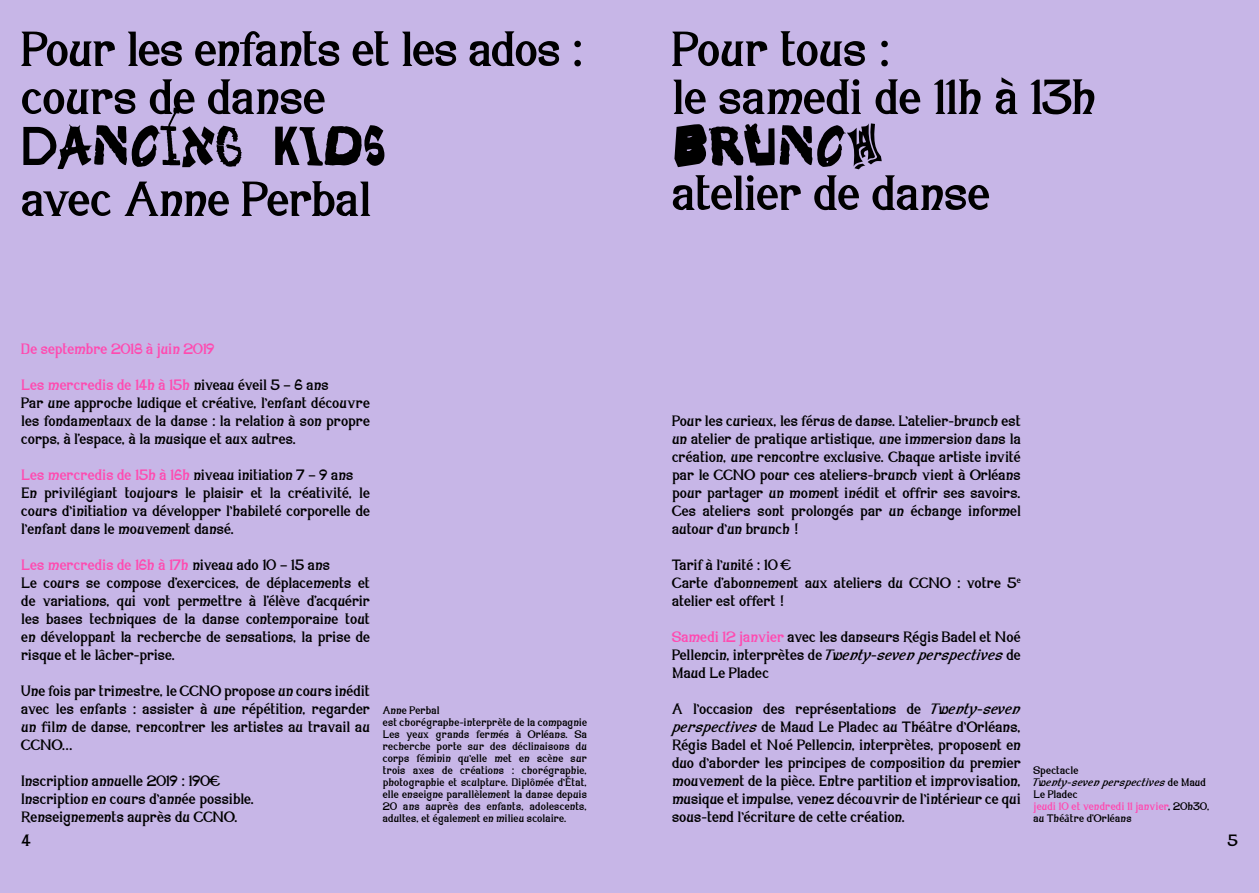
<style>
.page{position:relative;width:1259px;height:893px;background:#fff}
.page>*{position:absolute;margin:0;border:0;box-sizing:border-box;transform-origin:0 0}
.t1{font:54px/48px "Directrice";letter-spacing:-.01em;color:#000}
.t2{font:54px "Orleans Orleans 2";letter-spacing:-.015em;color:#000}
.t3{font:18px "Directrice";color:#000}
.t4{font:16.5px/18px "Directrice";color:#000;text-align:justify}
.t5{font:16.5px/36px "Directrice";letter-spacing:-.005em;color:#ff4ab0}
.t6{font:12px/12px "Directrice";letter-spacing:.015em;color:#000}
.s1{color:#000}
.s2{color:#ff4ab0}
.s3{font-style:inherit}
</style>
<div class="page">
<div style="left:629px;top:0;width:630px;height:893px;background:#c7b6e7"></div>
<div style="left:0;top:0;width:629px;height:893px;background:#c7b6e7"></div>
<h1 class="t1" style="left:21px;top:26px;width:563px">Pour les enfants et les ados : cours de danse</h1>
<h1 class="t2" style="left:21px;top:106px;width:365px">DANCÏNG KIDS</h1>
<h1 class="t1" style="left:21px;top:176px;width:351px">avec Anne Perbal</h1>
<p class="t5" style="left:21px;top:331px;width:309px">De septembre 2018 à juin 2019<br>Les mercredis de 14h à 15h <span class="s1">niveau éveil 5 – 6 ans</span></p>
<p class="t4" style="left:21px;top:394px;width:350px">Par une approche ludique et créative, l’enfant découvre les fondamentaux de la danse : la relation à son propre corps, à l'espace, à la musique et aux autres.</p>
<p class="t4" style="left:21px;top:466px;width:350px;text-align:left"><span class="s2">Les mercredis de 15h à 16h</span> niveau initiation 7 – 9 ans En privilégiant toujours le plaisir et la créativité, le cours d’initiation va développer l’habileté corporelle de l’enfant dans le mouvement dansé.</p>
<p class="t4" style="left:21px;top:556px;width:350px;text-align:left"><span class="s2">Les mercredis de 16h à 17h</span> niveau ado 10 – 15 ans<br>Le cours se compose d'exercices, de déplacements et de variations, qui vont permettre à l'élève d'acquérir les bases techniques de la danse contemporaine tout en développant la recherche de sensations, la prise de risque et le lâcher-prise.</p>
<p class="t4" style="left:21px;top:682px;width:350px">Une fois par trimestre, le CCNO propose un cours inédit avec les enfants : assister à une répétition, regarder un film de danse, rencontrer les artistes au travail au CCNO…</p>
<p class="t4" style="left:21px;top:772px;width:234px;text-align:left">Inscription annuelle 2019 : 190€<br>Inscription en cours d’année possible.<br>Renseignements auprès du CCNO.</p>
<p class="t6" style="left:383px;top:704px;width:206px">Anne Perbal<br>est chorégraphe-interprète de la compagnie Les yeux grands fermés à Orléans. Sa recherche porte sur des déclinaisons du corps féminin qu’elle met en scène sur trois axes de créations : chorégraphie, photographie et sculpture. Diplômée d’État, elle enseigne parallèlement la danse depuis 20 ans auprès des enfants, adolescents, adultes, et également en milieu scolaire.</p>
<h1 class="t1" style="left:672px;top:26px;width:426px">Pour tous :<br>le samedi de 11h à 13h</h1>
<h1 class="t2" style="left:672px;top:106px;width:212px">BRUNCH</h1>
<h1 class="t1" style="left:672px;top:170px;width:319px">atelier de danse</h1>
<p class="t4" style="left:672px;top:412px;width:350px">Pour les curieux, les férus de danse. L’atelier-brunch est un atelier de pratique artistique, une immersion dans la création, une rencontre exclusive. Chaque artiste invité par le CCNO pour ces ateliers-brunch vient à Orléans pour partager un moment inédit et offrir ses savoirs.<br>Ces ateliers sont prolongés par un échange informel autour d’un brunch !</p>
<p class="t4" style="left:672px;top:556px;width:350px;text-align:left">Tarif à l’unité : 10 €<br>Carte d'abonnement aux ateliers du CCNO : votre 5<sup>e </sup>atelier est offert !</p>
<p class="t4" style="left:672px;top:628px;width:350px"><span class="s2">Samedi 12 janvier</span> avec les danseurs Régis Badel et Noé Pellencin, interprètes de <span class="s3">Twenty-seven perspectives</span> de Maud Le Pladec</p>
<p class="t4" style="left:672px;top:700px;width:350px">A l’occasion des représentations de <span class="s3">Twenty-seven perspectives</span> de Maud Le Pladec au Théâtre d’Orléans, Régis Badel et Noé Pellencin, interprètes, proposent en duo d’aborder les principes de composition du premier mouvement de la pièce. Entre partition et improvisation, musique et impulse, venez découvrir de l’intérieur ce qui sous-tend l’écriture de cette création.</p>
<p class="t6" style="left:1033px;top:764px;width:177px">Spectacle<br><span class="s3">Twenty-seven perspectives</span> de Maud<br>Le Pladec<br><span class="s2">jeudi 10 et vendredi 11 janvier</span>, 20h30, au Théâtre d'Orléans</p>
<p class="t3" style="left:21px;top:826px;width:11px">4</p>
<p class="t3" style="left:1227px;top:826px;width:12px">5</p>
</div>
